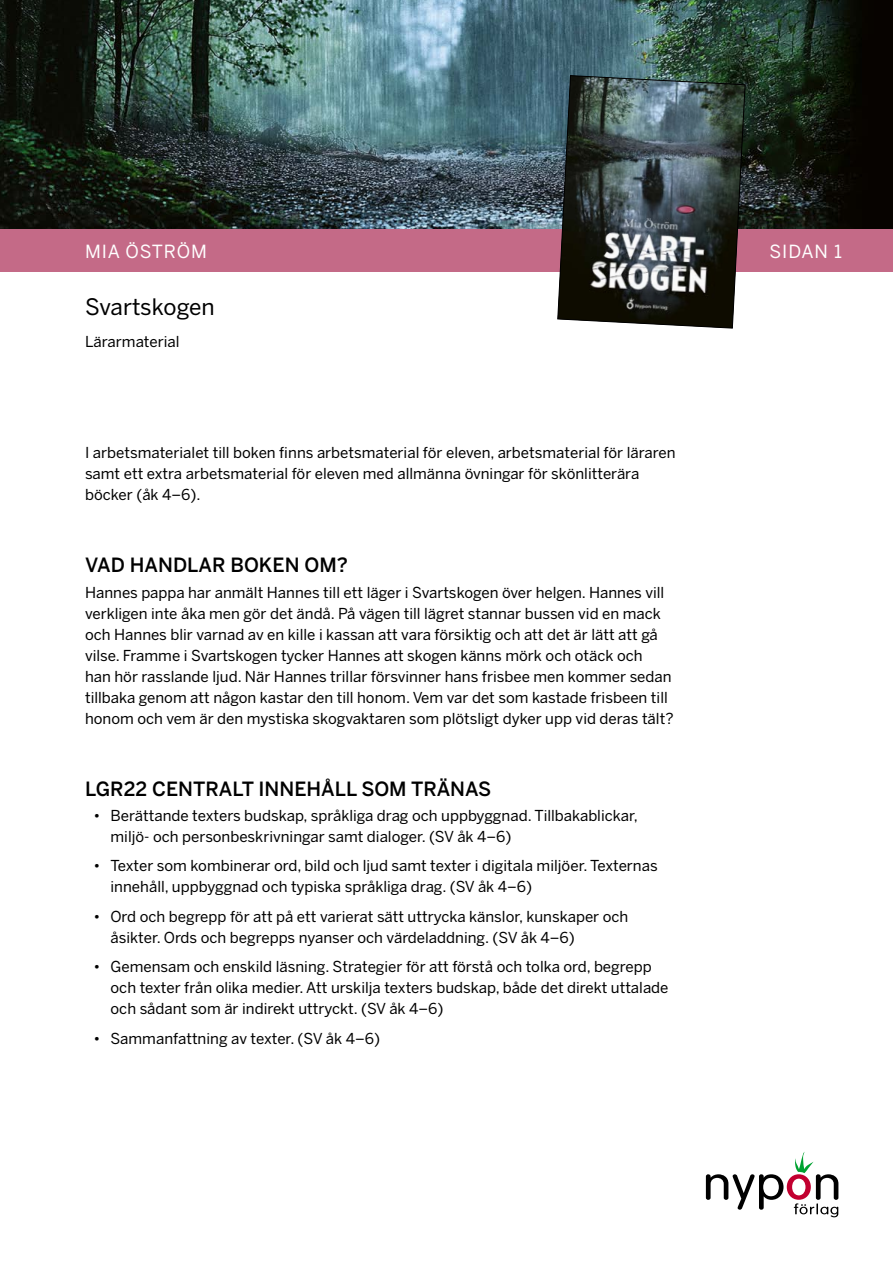
<style>
.page{position:relative;width:893px;height:1263px;background:#fff}
.page>*{position:absolute;margin:0;border:0;box-sizing:border-box;transform-origin:0 0}
.t1{font:22.5px "Benton Sans";letter-spacing:-.005em;color:#000}
.t2{font:500 19.5px "Benton Sans";color:#000}
.t3{font:18px "Benton Sans";letter-spacing:.05em;color:#fff}
.t4{font:15px/21px "Benton Sans";color:#000}
</style>
<div class="page">
<img style="left:0;top:0;width:893px;height:230px">
<div style="left:0;top:230px;width:893px;height:42px;background:#c46a87"></div>
<svg style="left:557px;top:75px;width:189px;height:254px"></svg>
<svg style="left:706px;top:1152px;width:132px;height:65px"></svg>
<p class="t3" style="left:85px;top:241px;width:123px">MIA ÖSTRÖM</p>
<h1 class="t1" style="left:85px;top:294px;width:131px">Svartskogen</h1>
<p class="t4" style="left:85px;top:331px;width:96px">Lärarmaterial</p>
<p class="t4" style="left:85px;top:442px;width:592px">I arbetsmaterialet till boken finns arbetsmaterial för eleven, arbetsmaterial för läraren samt ett extra arbetsmaterial för eleven med allmänna övningar för skönlitterära böcker (åk 4–6).</p>
<h2 class="t2" style="left:85px;top:553px;width:264px">VAD HANDLAR BOKEN OM?</h2>
<p class="t4" style="left:85px;top:582px;width:590px">Hannes pappa har anmält Hannes till ett läger i Svartskogen över helgen. Hannes vill verkligen inte åka men gör det ändå. På vägen till lägret stannar bussen vid en mack och Hannes blir varnad av en kille i kassan att vara försiktig och att det är lätt att gå vilse. Framme i Svartskogen tycker Hannes att skogen känns mörk och otäck och<br>han hör rasslande ljud. När Hannes trillar försvinner hans frisbee men kommer sedan tillbaka genom att någon kastar den till honom. Vem var det som kastade frisbeen till honom och vem är den mystiska skogvaktaren som plötsligt dyker upp vid deras tält?</p>
<h2 class="t2" style="left:85px;top:776px;width:408px">LGR22 CENTRALT INNEHÅLL SOM TRÄNAS</h2>
<p class="t4" style="left:111px;top:805px;width:529px;text-indent:-17px">• Berättande texters budskap, språkliga drag och uppbyggnad. Tillbakablickar, miljö- och personbeskrivningar samt dialoger. (SV åk 4–6)</p>
<p class="t4" style="left:111px;top:855px;width:549px;text-indent:-17px">• Texter som kombinerar ord, bild och ljud samt texter i digitala miljöer. Texternas innehåll, uppbyggnad och typiska språkliga drag. (SV åk 4–6)</p>
<p class="t4" style="left:111px;top:906px;width:519px;text-indent:-17px">• Ord och begrepp för att på ett varierat sätt uttrycka känslor, kunskaper och åsikter. Ords och begrepps nyanser och värdeladdning. (SV åk 4–6)</p>
<p class="t4" style="left:111px;top:956px;width:559px;text-indent:-17px">• Gemensam och enskild läsning. Strategier för att förstå och tolka ord, begrepp och texter från olika medier. Att urskilja texters budskap, både det direkt uttalade och sådant som är indirekt uttryckt. (SV åk 4–6)</p>
<p class="t4" style="left:94px;top:1028px;width:288px">• Sammanfattning av texter. (SV åk 4–6)</p>
<p class="t3" style="left:769px;top:241px;width:74px">SIDAN 1</p>
</div>
